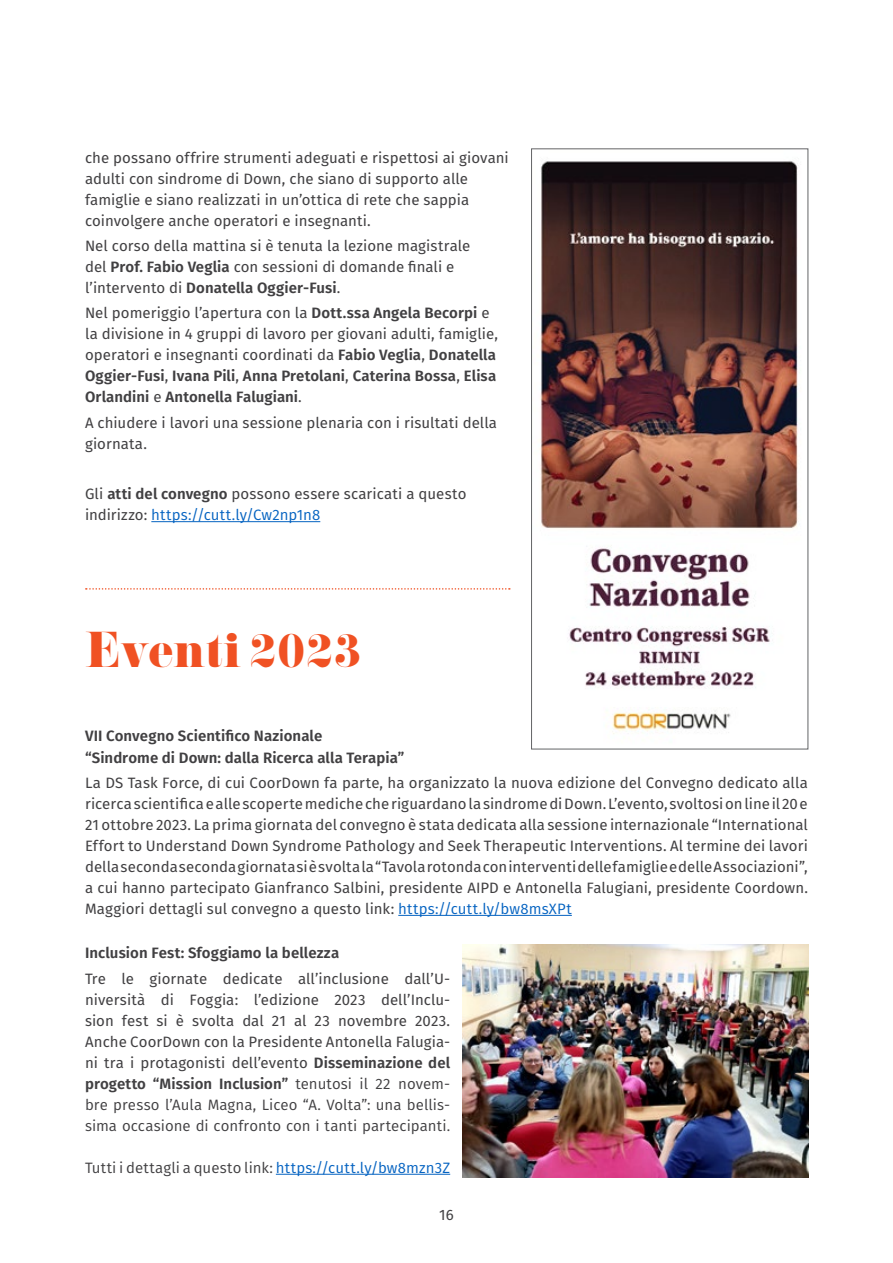
<style>
.page{position:relative;width:893px;height:1263px;background:#fff}
.page>*{position:absolute;margin:0;border:0;box-sizing:border-box;transform-origin:0 0}
.t1{font:45px "Pistilli";color:#f05123}
.t2{font:15px/21px "Fira Sans";letter-spacing:.005em;color:#414042}
.t3{font:600 15px/21.1px "Fira Sans";letter-spacing:.005em;color:#414042}
.t4{font:15px "Fira Sans";letter-spacing:.01em;color:#414042}
.s1{font-weight:600}
.s2{color:#0563c1}
.s3{font-style:inherit}
</style>
<div class="page">
<svg style="left:86px;top:588px;width:424px;height:2px"></svg>
<hr style="left:151px;top:521px;width:169px;height:1px;background:#0563c1">
<img style="left:540px;top:161px;width:258px;height:573px">
<div style="left:531px;top:149px;width:277px;height:600px;border:1px solid #636466"></div>
<hr style="left:398px;top:915px;width:174px;height:1px;background:#0563c1">
<hr style="left:276px;top:1174px;width:174px;height:1px;background:#0563c1">
<img style="left:463px;top:944px;width:345px;height:234px">
<p class="t2" style="left:85px;top:147px;width:425px">che possano offrire strumenti adeguati e rispettosi ai giovani adulti con sindrome di Down, che siano di supporto alle famiglie e siano realizzati in un’ottica di rete che sappia coinvolgere anche operatori e insegnanti.</p>
<p class="t2" style="left:85px;top:235px;width:387px">Nel corso della mattina si è tenuta la lezione magistrale del <span class="s1">Prof. Fabio Veglia</span> con sessioni di domande finali e l’intervento di <span class="s1">Donatella Oggier-Fusi</span>.</p>
<p class="t2" style="left:85px;top:302px;width:414px">Nel pomeriggio l’apertura con la <span class="s1">Dott.ssa Angela Becorpi</span> e la divisione in 4 gruppi di lavoro per giovani adulti, famiglie, operatori e insegnanti coordinati da <span class="s1">Fabio Veglia</span>, <span class="s1">Donatella Oggier-Fusi</span>, <span class="s1">Ivana Pili</span>, <span class="s1">Anna Pretolani</span>, <span class="s1">Caterina Bossa</span>, <span class="s1">Elisa Orlandini</span> e <span class="s1">Antonella Falugiani</span>.</p>
<p class="t2" style="left:85px;top:411px;width:414px">A chiudere i lavori una sessione plenaria con i risultati della giornata.</p>
<p class="t2" style="left:85px;top:483px;width:383px">Gli <span class="s1">atti del convegno</span> possono essere scaricati a questo indirizzo: <span class="s2">https://cutt.ly/Cw2np1n8</span></p>
<h1 class="t1" style="left:85px;top:620px;width:278px">Eventi 2023</h1>
<p class="t3" style="left:85px;top:725px;width:321px">VII Convegno Scientifico Nazionale<br>“Sindrome di Down: dalla Ricerca alla Terapia”</p>
<p class="t2" style="left:85px;top:772px;width:724px;text-align:justify">La DS Task Force, di cui CoorDown fa parte, ha organizzato la nuova edizione del Convegno dedicato alla ricerca scientifica e alle scoperte mediche che riguardano la sindrome di Down. L’evento, svoltosi on line il 20 e 21 ottobre 2023. La prima giornata del convegno è stata dedicata alla sessione internazionale “International Effort to Understand Down Syndrome Pathology and Seek Therapeutic Interventions. Al termine dei lavori della seconda seconda giornata si è svolta la “Tavola rotonda con interventi delle famiglie e delle Associazioni”, a cui hanno partecipato Gianfranco Salbini, presidente AIPD e Antonella Falugiani, presidente Coordown.<br>Maggiori dettagli sul convegno a questo link: <span class="s2">https://cutt.ly/bw8msXPt</span></p>
<p class="t3" style="left:85px;top:942px;width:256px">Inclusion Fest: Sfoggiamo la bellezza</p>
<p class="t2" style="left:85px;top:967px;width:367px;text-align:justify">Tre le giornate dedicate all’inclusione dall’U&shy;niversità di Foggia: l’edizione 2023 dell’Inclu&shy;sion fest si è svolta dal 21 al 23 novembre 2023.<br>Anche CoorDown con la Presidente Antonella Falugia&shy;ni tra i protagonisti dell’evento <span class="s1">Disseminazione del progetto “Mission Inclusion”</span> <span class="s3">tenutosi il 22 novem&shy;bre presso l’Aula Magna, Liceo “A. Volta”: una bellis&shy;sima occasione di confronto con i tanti partecipanti.</span></p>
<p class="t4" style="left:85px;top:1156px;width:367px">Tutti i dettagli a questo link: <span class="s2">https://cutt.ly/bw8mzn3Z</span></p>
<p class="t2" style="left:439px;top:1204px;width:16px">16</p>
</div>
